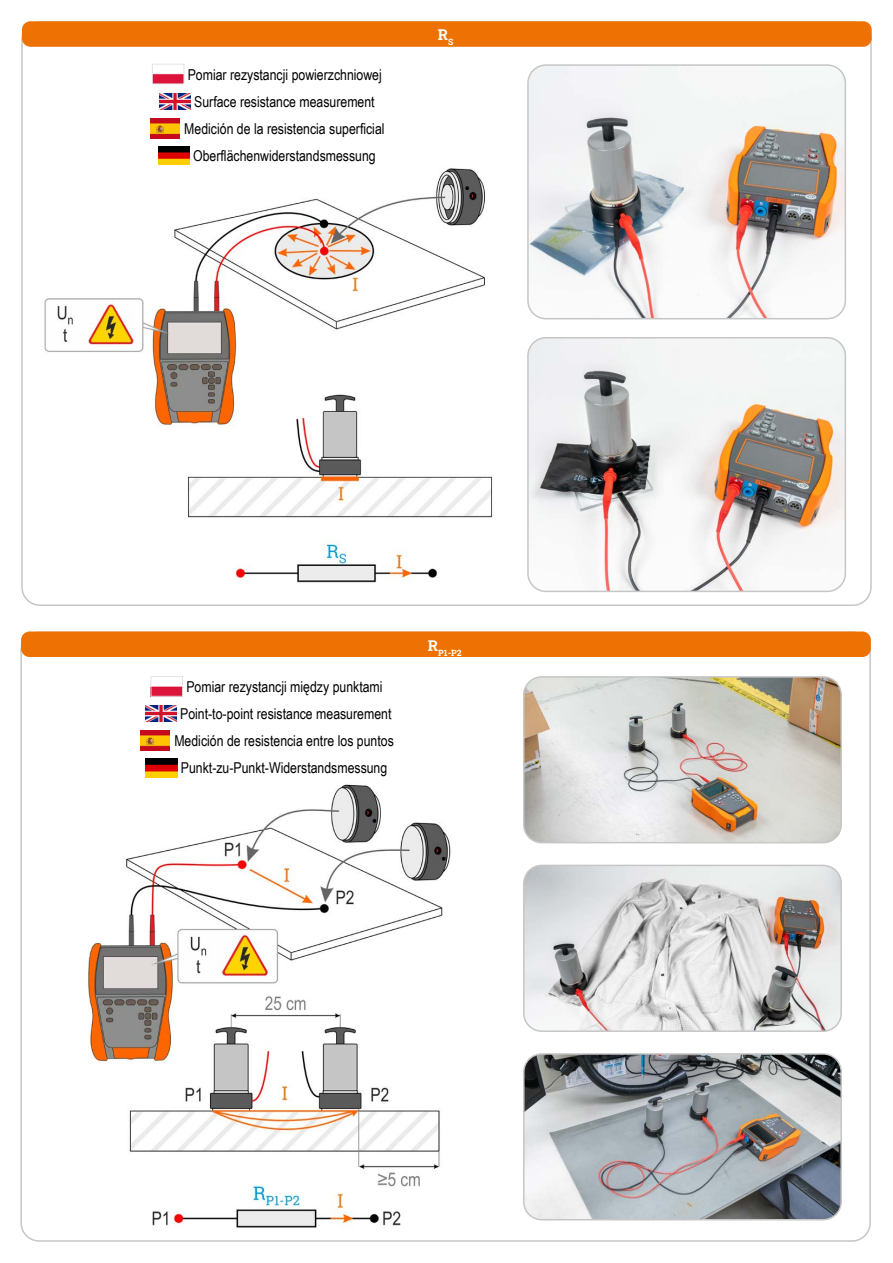
<style>
.page{position:relative;width:893px;height:1263px;background:#fff}
.page>*{position:absolute;margin:0;border:0;box-sizing:border-box;transform-origin:0 0}
.Instrukcje{font:15px "Arial Narrow";color:#000}
.NaglowekKrokow{font:15px "Roboto Slab";color:#fff}
.NaglowekKrokow-2{font:8.7px "Roboto Slab";color:#fff}
</style>
<div class="page">
<img style="left:79px;top:784px;width:374px;height:458px">
<img style="left:37px;top:168px;width:461px;height:438px">
<div style="left:21px;top:631px;width:850px;height:26px;background:#ee7203;border-radius:9px"></div>
<div style="left:22px;top:21px;width:850px;height:26px;background:#ee7203;border-radius:9px"></div>
<img style="left:153px;top:686px;width:28px;height:9px">
<div style="left:151px;top:676px;width:32px;height:21px;border:1px solid #e3e3e3"></div>
<img style="left:145px;top:706px;width:32px;height:16px">
<img style="left:140px;top:731px;width:30px;height:20px">
<img style="left:146px;top:758px;width:31px;height:19px">
<img style="left:154px;top:73px;width:28px;height:9px">
<div style="left:152px;top:64px;width:32px;height:20px;border:1px solid #e3e3e3"></div>
<img style="left:159px;top:94px;width:32px;height:15px">
<img style="left:150px;top:119px;width:30px;height:19px">
<img style="left:158px;top:146px;width:32px;height:19px">
<img style="left:530px;top:67px;width:315px;height:252px">
<div style="left:527px;top:64px;width:319px;height:255px;border:2px solid #c6c6c6;border-radius:18px"></div>
<img style="left:530px;top:340px;width:315px;height:251px">
<div style="left:527px;top:337px;width:319px;height:255px;border:2px solid #c6c6c6;border-radius:18px"></div>
<img style="left:524px;top:679px;width:317px;height:164px">
<div style="left:523px;top:676px;width:319px;height:167px;border:2px solid #c6c6c6;border-radius:18px"></div>
<img style="left:526px;top:865px;width:313px;height:164px">
<div style="left:523px;top:865px;width:319px;height:167px;border:2px solid #c6c6c6;border-radius:18px"></div>
<img style="left:524px;top:1056px;width:317px;height:164px">
<div style="left:523px;top:1053px;width:319px;height:167px;border:2px solid #c6c6c6;border-radius:18px"></div>
<p class="Instrukcje" style="left:188px;top:64px;width:196px">Pomiar rezystancji powierzchniowej</p>
<p class="Instrukcje" style="left:194px;top:91px;width:182px">Surface resistance measurement</p>
<p class="Instrukcje" style="left:184px;top:118px;width:202px">Medición de la resistencia superficial</p>
<p class="Instrukcje" style="left:193px;top:145px;width:184px">Oberflächenwiderstandsmessung</p>
<p class="NaglowekKrokow" style="left:438px;top:25px;width:17px">R<sub>S</sub></p>
<p class="Instrukcje" style="left:186px;top:676px;width:198px">Pomiar rezystancji między punktami</p>
<p class="Instrukcje" style="left:180px;top:703px;width:213px">Point-to-point resistance measurement</p>
<p class="Instrukcje" style="left:174px;top:730px;width:221px">Medición de resistencia entre los puntos</p>
<p class="Instrukcje" style="left:181px;top:757px;width:208px">Punkt-zu-Punkt-Widerstandsmessung</p>
<p class="NaglowekKrokow-2" style="left:428px;top:646px;width:35px"><sup>R</sup>P1-P2</p>
</div>
